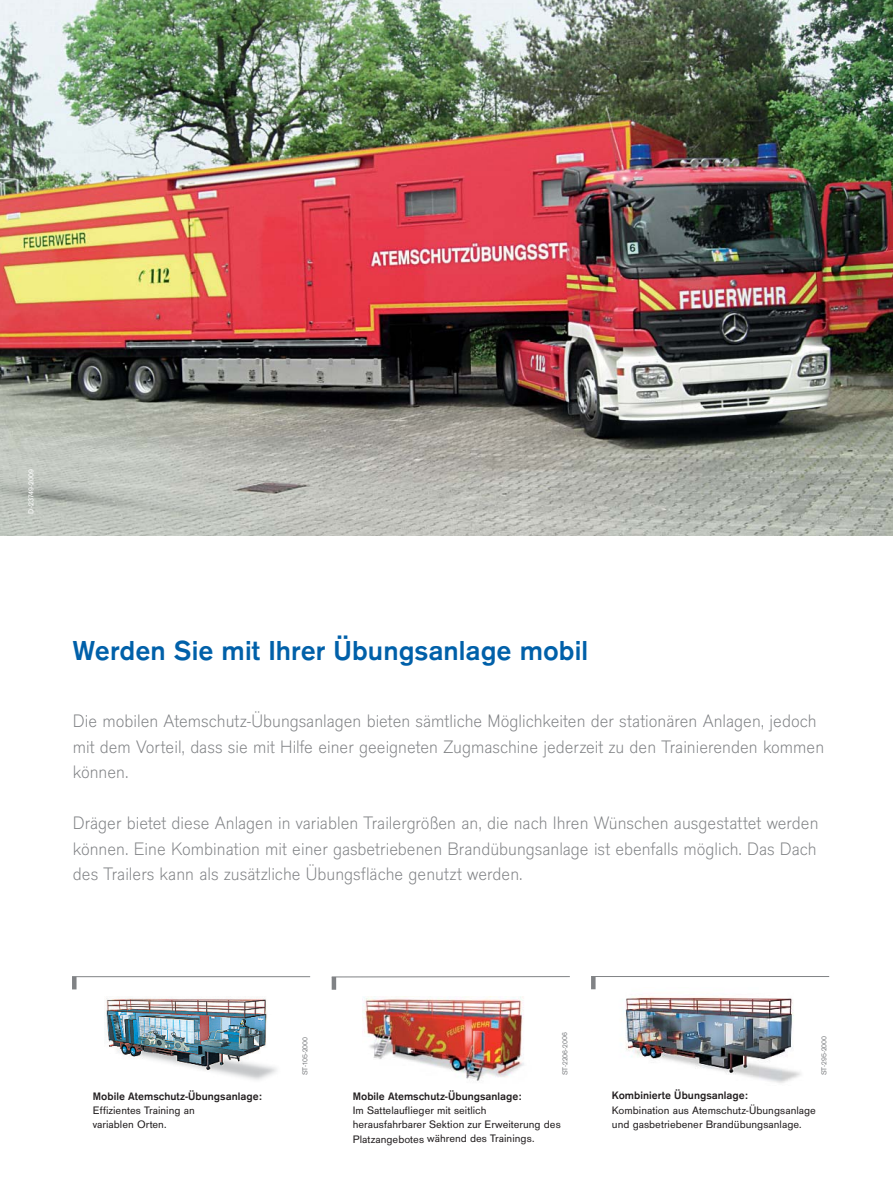
<style>
.page{position:relative;width:893px;height:1191px;background:#fff}
.page>*{position:absolute;margin:0;border:0;box-sizing:border-box;transform-origin:0 0}
.t1{font:700 28.5px "Draeger San";color:#0060a9}
.t2{font:300 18.75px/25.5px "Draeger San";color:#808285}
.t3{font:11.25px/14.2px "Draeger San";color:#231f20}
.t4{font:700 11.25px "Draeger San";color:#231f20}
.t5{font:7.5px "Draeger San";color:#808285}
.t6{font:7.5px "Draeger San";color:#fff}
</style>
<div class="page">
<img style="left:105px;top:997px;width:172px;height:83px">
<img style="left:625px;top:996px;width:176px;height:87px">
<hr style="left:72px;top:976px;width:238px;height:1px;background:#808285">
<div style="left:72px;top:976px;width:5px;height:13px;background:#808285"></div>
<hr style="left:591px;top:976px;width:238px;height:1px;background:#808285">
<div style="left:591px;top:976px;width:5px;height:13px;background:#808285"></div>
<img style="left:362px;top:996px;width:162px;height:85px">
<hr style="left:332px;top:976px;width:238px;height:1px;background:#808285">
<hr style="left:332px;top:977px;width:4px;height:12px;background:#808285">
<img style="left:0;top:0;width:893px;height:536px">
<p class="t6" style="left:28px;top:514px;width:46px;rotate:-90deg">D-23749-2009</p>
<h1 class="t1" style="left:73px;top:640px;width:517px">Werden Sie mit Ihrer Übungsanlage mobil</h1>
<p class="t2" style="left:73px;top:709px;width:753px">Die mobilen Atemschutz-Übungsanlagen bieten sämtliche Möglich keiten der stationären Anlagen, jedoch mit dem Vorteil, dass sie mit Hilfe einer geeigneten Zugmaschine jederzeit zu den Trainierenden kommen können.</p>
<p class="t2" style="left:73px;top:811px;width:747px;text-align:justify">Dräger bietet diese Anlagen in variablen Trailergrößen an, die nach Ihren Wünschen ausgestattet werden können. Eine Kombination mit einer gasbetriebenen Brand übungsanlage ist ebenfalls möglich. Das Dach des Trailers kann als zusätzliche Übungsfläche genutzt werden.</p>
<p class="t4" style="left:93px;top:1091px;width:171px">Mobile Atemschutz-Übungsanlage:</p>
<p class="t3" style="left:93px;top:1104px;width:103px">Effizientes Training an variablen Orten.</p>
<p class="t5" style="left:302px;top:1075px;width:40px;rotate:-90deg">ST-105-2000</p>
<p class="t5" style="left:562px;top:1075px;width:45px;rotate:-90deg">ST-2206-2006</p>
<p class="t5" style="left:821px;top:1075px;width:41px;rotate:-90deg">ST-295-2000</p>
<p class="t4" style="left:353px;top:1091px;width:171px">Mobile Atemschutz-Übungsanlage:</p>
<p class="t3" style="left:353px;top:1104px;width:210px">Im Sattelauflieger mit seitlich herausfahrbarer Sektion zur Erweiterung des<br>Platzangebotes während des Trainings.</p>
<p class="t4" style="left:612px;top:1091px;width:138px">Kombinierte Übungsanlage:</p>
<p class="t3" style="left:612px;top:1103px;width:206px">Kombination aus Atemschutz-Übungsanlage und gasbetriebener Brandübungsanlage.</p>
</div>
